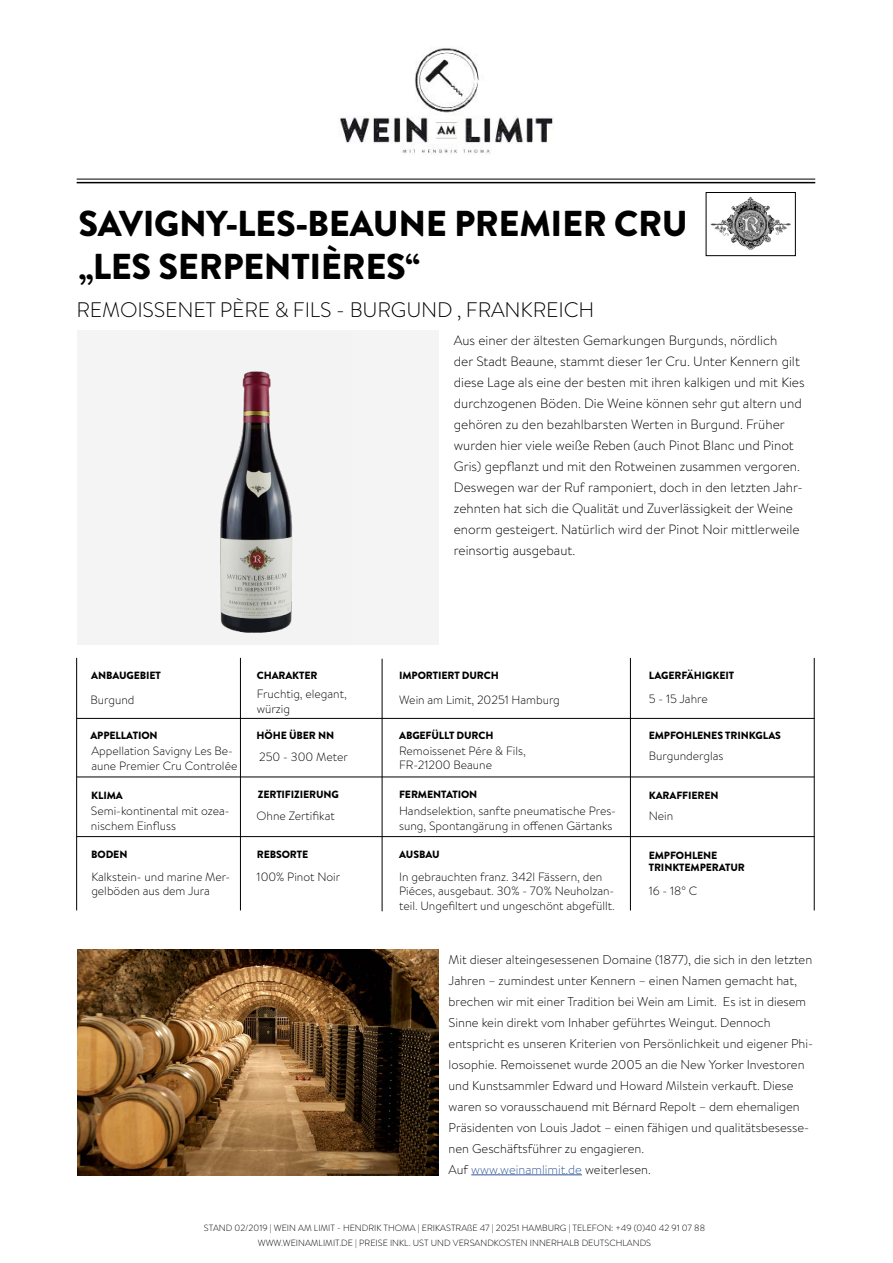
<style>
.page{position:relative;width:893px;height:1263px;background:#fff}
.page>*{position:absolute;margin:0;border:0;box-sizing:border-box;transform-origin:0 0}
.t1{font:900 36px/43.2px "Brandon Grotesque";letter-spacing:-.01em;color:#000}
.t2{font:300 21px "Brandon Grotesque";letter-spacing:-.01em;color:#000}
.t3{font:300 13.5px/21px "Brandon Text";color:#000}
.t4{font:300 12.75px/21px "Brandon Text";color:#000}
.t5{font:300 12px/14.4px "Brandon Text";color:#000}
.t6{font:900 10.5px/12.6px "Brandon Grotesque";letter-spacing:-.01em;color:#000}
.t7{font:300 9px/15px "Brandon Text";color:#000;text-align:center}
.s1{color:#30589b}
</style>
<div class="page">
<div style="left:77px;top:330px;width:361px;height:314px;background:#f5f4f4"></div>
<img style="left:220px;top:371px;width:73px;height:262px">
<hr style="left:471px;top:1174px;width:111px;height:1px;background:#30589b">
<img style="left:77px;top:949px;width:362px;height:226px">
<hr style="left:77px;top:182px;width:738px;height:1px;background:#000">
<img style="left:340px;top:48px;width:213px;height:106px">
<hr style="left:77px;top:179px;width:738px;height:1px;background:#000">
<img style="left:710px;top:196px;width:81px;height:54px">
<div style="left:706px;top:192px;width:89px;height:64px;border:1px solid #000"></div>
<hr style="left:240px;top:658px;width:1px;height:252px;background:#000">
<hr style="left:76px;top:658px;width:1px;height:252px;background:#000">
<hr style="left:382px;top:659px;width:1px;height:252px;background:#000">
<hr style="left:77px;top:718px;width:737px;height:1px;background:#000">
<hr style="left:77px;top:777px;width:737px;height:1px;background:#000">
<hr style="left:77px;top:836px;width:737px;height:1px;background:#000">
<hr style="left:630px;top:658px;width:1px;height:252px;background:#000">
<hr style="left:814px;top:658px;width:1px;height:252px;background:#000">
<h1 class="t1" style="left:78px;top:202px;width:611px">SAVIGNY-LES-BEAUNE PREMIER CRU „LES SERPENTIÈRES“</h1>
<h2 class="t2" style="left:76px;top:296px;width:519px">REMOISSENET PÈRE &amp; FILS - BURGUND , FRANKREICH</h2>
<p class="t3" style="left:454px;top:329px;width:352px">Aus einer der ältesten Gemarkungen Burgunds, nördlich<br>der Stadt Beaune, stammt dieser 1er Cru. Unter Kennern gilt diese Lage als eine der besten mit ihren kalkigen und mit Kies durchzogenen Böden. Die Weine können sehr gut altern und gehören zu den bezahlbarsten Werten in Burgund. Früher wurden hier viele weiße Reben (auch Pinot Blanc und Pinot Gris) gepflanzt und mit den Rotweinen zusammen vergoren.<br>Deswegen war der Ruf ramponiert, doch in den letzten Jahr&shy;zehnten hat sich die Qualität und Zuverlässigkeit der Weine enorm gesteigert. Natürlich wird der Pinot Noir mittlerweile reinsortig ausgebaut.</p>
<p class="t6" style="left:91px;top:669px;width:71px">ANBAUGEBIET</p>
<p class="t6" style="left:257px;top:669px;width:62px">CHARAKTER</p>
<p class="t6" style="left:399px;top:669px;width:101px">IMPORTIERT DURCH</p>
<p class="t6" style="left:649px;top:669px;width:87px">LAGERFÄHIGKEIT</p>
<p class="t5" style="left:90px;top:692px;width:45px">Burgund</p>
<p class="t5" style="left:257px;top:687px;width:91px">Fruchtig, elegant, würzig</p>
<p class="t5" style="left:399px;top:692px;width:162px">Wein am Limit, 20251 Hamburg</p>
<p class="t5" style="left:649px;top:691px;width:60px">5 - 15 Jahre</p>
<p class="t6" style="left:90px;top:729px;width:69px">APPELLATION</p>
<p class="t6" style="left:257px;top:729px;width:79px">HÖHE ÜBER NN</p>
<p class="t6" style="left:399px;top:730px;width:96px">ABGEFÜLLT DURCH</p>
<p class="t6" style="left:649px;top:730px;width:134px">EMPFOHLENES TRINKGLAS</p>
<p class="t5" style="left:399px;top:743px;width:128px">Remoissenet Pére &amp; Fils,<br>FR-21200 Beaune</p>
<p class="t5" style="left:91px;top:744px;width:148px">Appellation Savigny Les Be&shy;aune Premier Cru Controlée</p>
<p class="t5" style="left:649px;top:748px;width:76px">Burgunderglas</p>
<p class="t5" style="left:91px;top:803px;width:140px">Semi-kontinental mit ozea&shy;nischem Einfluss</p>
<p class="t5" style="left:649px;top:808px;width:26px">Nein</p>
<p class="t5" style="left:259px;top:749px;width:90px">250 - 300 Meter</p>
<p class="t6" style="left:258px;top:788px;width:83px">ZERTIFIZIERUNG</p>
<p class="t6" style="left:399px;top:788px;width:80px">FERMENTATION</p>
<p class="t6" style="left:91px;top:789px;width:33px">KLIMA</p>
<p class="t6" style="left:649px;top:789px;width:71px">KARAFFIEREN</p>
<p class="t5" style="left:399px;top:803px;width:218px">Handselektion, sanfte pneumatische Pres&shy;sung, Spontangärung in offenen Gärtanks</p>
<p class="t5" style="left:257px;top:808px;width:80px">Ohne Zertifikat</p>
<p class="t6" style="left:91px;top:848px;width:38px">BODEN</p>
<p class="t6" style="left:257px;top:848px;width:53px">REBSORTE</p>
<p class="t5" style="left:91px;top:869px;width:140px">Kalkstein- und marine Mer&shy;gelböden aus dem Jura</p>
<p class="t5" style="left:257px;top:869px;width:85px">100% Pinot Noir</p>
<p class="t6" style="left:399px;top:848px;width:42px">AUSBAU</p>
<p class="t5" style="left:399px;top:869px;width:217px">In gebrauchten franz. 342l Fässern, den<br>Piéces, ausgebaut. 30% - 70% Neuholzan&shy;teil. Ungefiltert und ungeschönt abgefüllt.</p>
<p class="t6" style="left:649px;top:849px;width:98px">EMPFOHLENE<br>TRINKTEMPERATUR</p>
<p class="t5" style="left:649px;top:883px;width:50px">16 - 18° C</p>
<p class="t4" style="left:449px;top:948px;width:366px">Mit dieser alteingesessenen Domaine (1877), die sich in den letzten Jahren – zumindest unter Kennern – einen Namen gemacht hat, brechen wir mit einer Tradition bei Wein am Limit. Es ist in diesem Sinne kein direkt vom Inhaber geführtes Weingut. Dennoch entspricht es unseren Kriterien von Persönlichkeit und eigener Phi&shy;losophie. Remoissenet wurde 2005 an die New Yorker Investoren und Kunstsammler Edward und Howard Milstein verkauft. Diese waren so vorausschauend mit Bérnard Repolt – dem ehemaligen Präsidenten von Louis Jadot – einen fähigen und qualitätsbesesse&shy;nen Geschäftsführer zu engagieren.<br>Auf <span class="s1">www.weinamlimit.de</span> weiterlesen.</p>
<p class="t7" style="left:204px;top:1220px;width:503px">STAND 02/2019 | WEIN AM LIMIT - HENDRIK THOMA | ERIKASTRAßE 47 | 20251 HAMBURG | TELEFON: +49 (0)40 42 91 07 88<br>WWW.WEINAMLIMIT.DE | PREISE INKL. UST UND VERSANDKOSTEN INNERHALB DEUTSCHLANDS</p>
</div>
